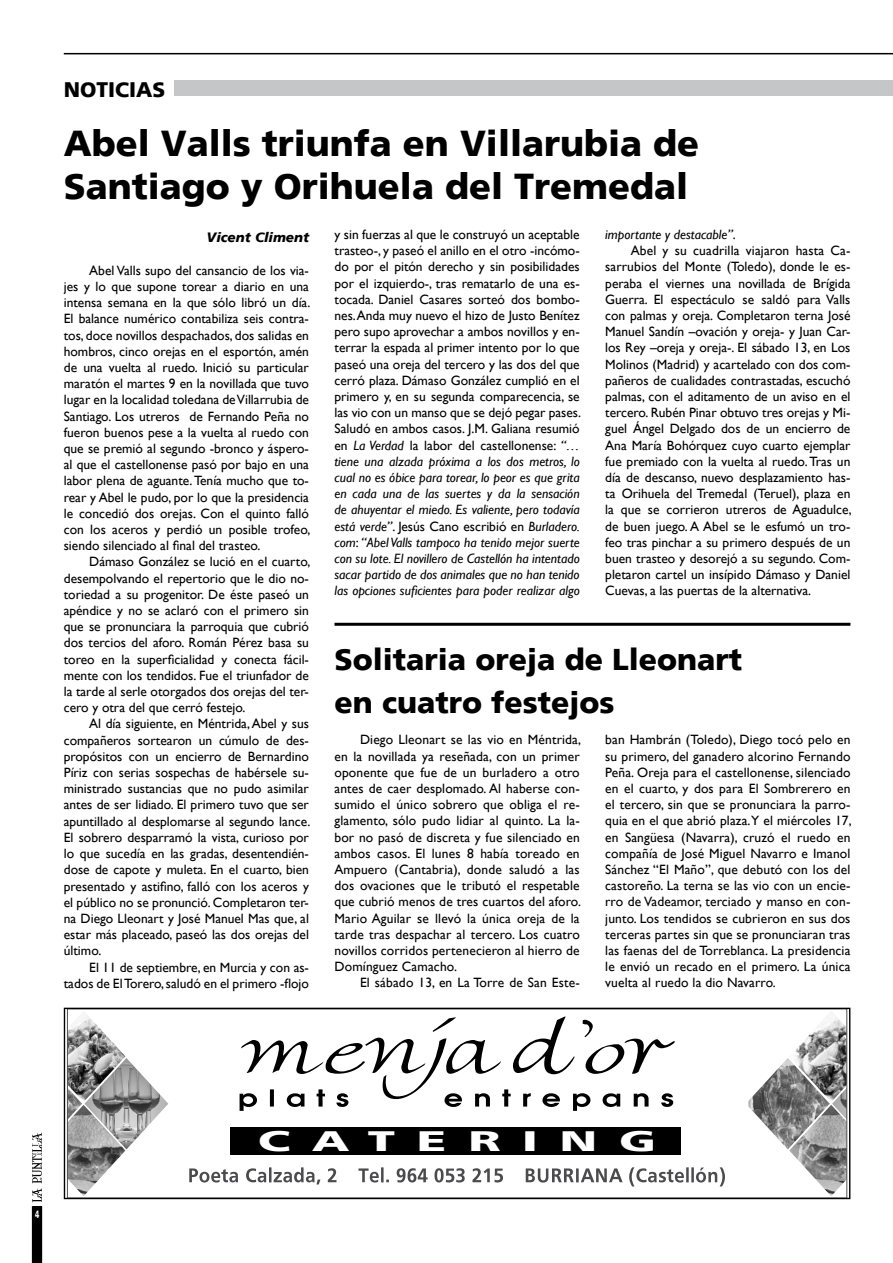
<style>
.page{position:relative;width:893px;height:1263px;background:#fff}
.page>*{position:absolute;margin:0;border:0;box-sizing:border-box;transform-origin:0 0}
.t1{font:900 36px/43.2px "Frutiger";color:#000}
.t2{font:900 30px/43.2px "Frutiger";color:#000}
.t3{font:28.5px "Humanist 777 BT Black B";letter-spacing:.44em;color:#fff;scale:1.73 1}
.t4{font:900 21px "Frutiger";color:#000}
.t5{font:13.5px/16.2px "Gill Sans";color:#000;text-align:justify}
.t6{font:italic 13.5px "Gill Sans";color:#000}
.t7{font:italic 900 13.5px "Frutiger";color:#000}
.t8{font:900 10.5px "Frutiger";color:#fff;scale:.65 1}
.s1{font-style:italic}
.s2{font-style:normal}
</style>
<div class="page">
<hr style="left:64px;top:53px;width:829px;height:1px;background:#000">
<svg style="left:31px;top:1132px;width:12px;height:131px"></svg>
<div style="left:174px;top:81px;width:719px;height:15px;background:#c5c6c8"></div>
<svg style="left:240px;top:1016px;width:435px;height:95px"></svg>
<svg style="left:189px;top:1167px;width:536px;height:19px"></svg>
<img style="left:69px;top:1102px;width:13px;height:3px">
<img style="left:69px;top:1011px;width:56px;height:91px">
<img style="left:69px;top:1105px;width:56px;height:91px">
<img style="left:85px;top:1058px;width:83px;height:91px">
<img style="left:748px;top:1058px;width:82px;height:91px">
<img style="left:789px;top:1012px;width:56px;height:90px">
<img style="left:789px;top:1105px;width:56px;height:91px">
<img style="left:832px;top:1088px;width:13px;height:32px">
<div style="left:230px;top:1127px;width:450px;height:28px;background:#000"></div>
<div style="left:64px;top:1008px;width:786px;height:191px;border:1px solid #000"></div>
<hr style="left:334px;top:623px;width:516px;height:3px;background:#000">
<h3 class="t4" style="left:64px;top:77px;width:103px">NOTICIAS</h3>
<h1 class="t1" style="left:64px;top:121px;width:637px">Abel Valls triunfa en Villarubia de<br>Santiago y Orihuela del Tremedal</h1>
<p class="t7" style="left:207px;top:230px;width:104px">Vicent Climent</p>
<p class="t5" style="left:64px;top:262px;width:248px;text-indent:26px">Abel Valls supo del cansancio de los via&shy;jes y lo que supone torear a diario en una intensa semana en la que sólo libró un día.<br>El balance numérico contabiliza seis contra&shy;tos, doce novillos despachados, dos salidas en hombros, cinco orejas en el esportón, amén de una vuelta al ruedo. Inició su particular maratón el martes 9 en la novillada que tuvo lugar en la localidad toledana de Villarrubia de Santiago. Los utreros de Fernando Peña no fueron buenos pese a la vuelta al ruedo con que se premió al segundo -bronco y áspero&shy;al que el castellonense pasó por bajo en una labor plena de aguante. Tenía mucho que to&shy;rear y Abel le pudo, por lo que la presidencia le concedió dos orejas. Con el quinto falló con los aceros y perdió un posible trofeo, siendo silenciado al final del trasteo.</p>
<p class="t5" style="left:64px;top:554px;width:248px;text-indent:26px">Dámaso González se lució en el cuarto, desempolvando el repertorio que le dio no&shy;toriedad a su progenitor. De éste paseó un apéndice y no se aclaró con el primero sin que se pronunciara la parroquia que cubrió dos tercios del aforo. Román Pérez basa su toreo en la superficialidad y conecta fácil&shy;mente con los tendidos. Fue el triunfador de la tarde al serle otorgados dos orejas del ter&shy;cero y otra del que cerró festejo.</p>
<p class="t5" style="left:64px;top:716px;width:248px;text-indent:26px">Al día siguiente, en Méntrida, Abel y sus compañeros sortearon un cúmulo de des&shy;propósitos con un encierro de Bernardino Píriz con serias sospechas de habérsele su&shy;ministrado sustancias que no pudo asimilar antes de ser lidiado. El primero tuvo que ser apuntillado al desplomarse al segundo lance.<br>El sobrero desparramó la vista, curioso por lo que sucedía en las gradas, desentendién&shy;dose de capote y muleta. En el cuarto, bien presentado y astifino, falló con los aceros y el público no se pronunció. Completaron ter&shy;na Diego Lleonart y José Manuel Mas que, al estar más placeado, paseó las dos orejas del último.</p>
<p class="t5" style="left:64px;top:959px;width:247px;text-align:right">El 11 de septiembre, en Murcia y con as&shy;tados de El Torero, saludó en el primero -flojo</p>
<p class="t5" style="left:334px;top:227px;width:248px">y sin fuerzas al que le construyó un aceptable trasteo-, y paseó el anillo en el otro -incómo&shy;do por el pitón derecho y sin posibilidades por el izquierdo-, tras rematarlo de una es&shy;tocada. Daniel Casares sorteó dos bombo&shy;nes. Anda muy nuevo el hizo de Justo Benítez pero supo aprovechar a ambos novillos y en&shy;terrar la espada al primer intento por lo que paseó una oreja del tercero y las dos del que cerró plaza. Dámaso González cumplió en el primero y, en su segunda comparecencia, se las vio con un manso que se dejó pegar pases.<br>Saludó en ambos casos. J.M. Galiana resumió en <span class="s1">La Verdad</span> la labor del castellonense: <span class="s1">“… tiene una alzada próxima a los dos metros, lo cual no es óbice para torear, lo peor es que grita en cada una de las suertes y da la sensación de ahuyentar el miedo. Es valiente, pero todavía está verde”</span>. Jesús Cano escribió en <span class="s1">Burladero. com</span>: <span class="s1">“Abel Valls tampoco ha tenido mejor suerte con su lote. El novillero de Castellón ha intentado sacar partido de dos animales que no han tenido las opciones suficientes para poder realizar algo</span></p>
<p class="t6" style="left:605px;top:226px;width:132px">importante y destacable”<span class="s2">.</span></p>
<p class="t5" style="left:631px;top:243px;width:221px">Abel y su cuadrilla viajaron hasta Ca-</p>
<p class="t5" style="left:605px;top:259px;width:247px">sarrubios del Monte (Toledo), donde le es-</p>
<p class="t5" style="left:605px;top:275px;width:247px">peraba el viernes una novillada de Brígida</p>
<p class="t5" style="left:605px;top:291px;width:247px">Guerra. El espectáculo se saldó para Valls</p>
<p class="t5" style="left:605px;top:308px;width:247px">con palmas y oreja. Completaron terna José</p>
<p class="t5" style="left:605px;top:324px;width:247px">Manuel Sandín –ovación y oreja- y Juan Car-</p>
<p class="t5" style="left:605px;top:340px;width:247px">los Rey –oreja y oreja-. El sábado 13, en Los</p>
<p class="t5" style="left:605px;top:356px;width:247px">Molinos (Madrid) y acartelado con dos com-</p>
<p class="t5" style="left:605px;top:372px;width:247px">pañeros de cualidades contrastadas, escuchó</p>
<p class="t5" style="left:605px;top:389px;width:247px">palmas, con el aditamento de un aviso en el</p>
<p class="t5" style="left:605px;top:405px;width:247px">tercero. Rubén Pinar obtuvo tres orejas y Mi-</p>
<p class="t5" style="left:605px;top:421px;width:247px">guel Ángel Delgado dos de un encierro de</p>
<p class="t5" style="left:605px;top:437px;width:247px">Ana María Bohórquez cuyo cuarto ejemplar</p>
<p class="t5" style="left:605px;top:453px;width:247px">fue premiado con la vuelta al ruedo. Tras un</p>
<p class="t5" style="left:605px;top:470px;width:247px">día de descanso, nuevo desplazamiento has-</p>
<p class="t5" style="left:605px;top:486px;width:247px">ta Orihuela del Tremedal (Teruel), plaza en</p>
<p class="t5" style="left:605px;top:502px;width:248px">la que se corrieron utreros de Aguadulce,</p>
<p class="t5" style="left:605px;top:518px;width:247px">de buen juego. A Abel se le esfumó un tro-</p>
<p class="t5" style="left:605px;top:534px;width:247px">feo tras pinchar a su primero después de un</p>
<p class="t5" style="left:605px;top:551px;width:247px">buen trasteo y desorejó a su segundo. Com-</p>
<p class="t5" style="left:605px;top:567px;width:247px">pletaron cartel un insípido Dámaso y Daniel</p>
<p class="t5" style="left:605px;top:583px;width:207px">Cuevas, a las puertas de la alternativa.</p>
<h2 class="t2" style="left:334px;top:637px;width:409px">Solitaria oreja de Lleonart en cuatro festejos</h2>
<p class="t5" style="left:334px;top:732px;width:248px;text-indent:26px">Diego Lleonart se las vio en Méntrida, en la novillada ya reseñada, con un primer oponente que fue de un burladero a otro antes de caer desplomado. Al haberse con&shy;sumido el único sobrero que obliga el re&shy;glamento, sólo pudo lidiar al quinto. La la&shy;bor no pasó de discreta y fue silenciado en ambos casos. El lunes 8 había toreado en Ampuero (Cantabria), donde saludó a las dos ovaciones que le tributó el respetable que cubrió menos de tres cuartos del aforo.<br>Mario Aguilar se llevó la única oreja de la tarde tras despachar al tercero. Los cuatro novillos corridos pertenecieron al hierro de Domínguez Camacho.</p>
<p class="t5" style="left:360px;top:975px;width:221px">El sábado 13, en La Torre de San Este-</p>
<p class="t5" style="left:605px;top:732px;width:248px">ban Hambrán (Toledo), Diego tocó pelo en su primero, del ganadero alcorino Fernando Peña. Oreja para el castellonense, silenciado en el cuarto, y dos para El Sombrerero en el tercero, sin que se pronunciara la parro&shy;quia en el que abrió plaza.Y el miércoles 17, en Sangüesa (Navarra), cruzó el ruedo en compañía de José Miguel Navarro e Imanol Sánchez “El Maño”, que debutó con los del castoreño. La terna se las vio con un encie&shy;rro de Vadeamor, terciado y manso en con&shy;junto. Los tendidos se cubrieron en sus dos terceras partes sin que se pronunciaran tras las faenas del de Torreblanca. La presidencia le envió un recado en el primero. La única vuelta al ruedo la dio Navarro.</p>
<p class="t8" style="left:35px;top:1207px;width:8px">4</p>
<h3 class="t3" style="left:258px;top:1122px;width:232px">CATERING</h3>
</div>
